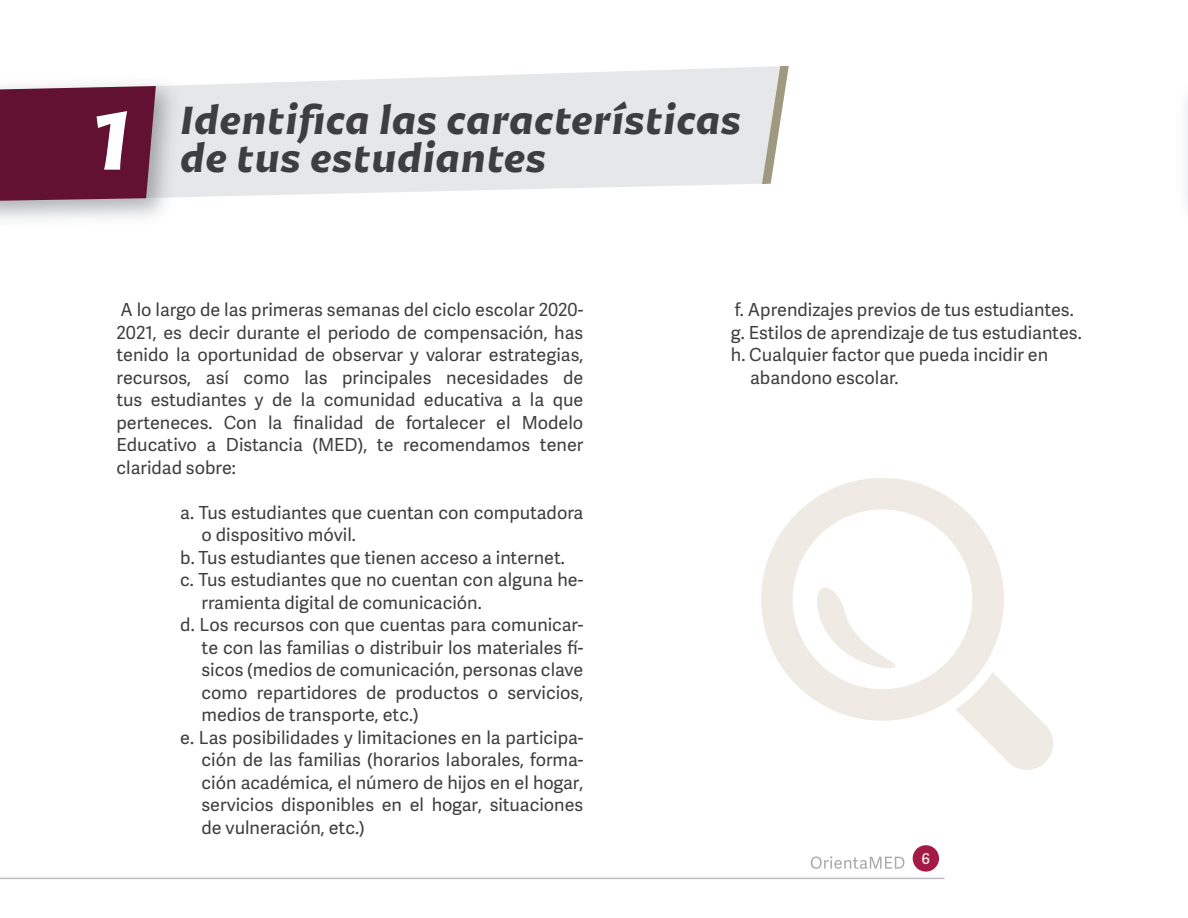
<style>
.page{position:relative;width:1188px;height:918px;background:#fff}
.page>*{position:absolute;margin:0;border:0;box-sizing:border-box;transform-origin:0 0}
.t1{font:italic 900 82.5px "Heroica";color:#fff}
.t2{font:italic 900 39px/37.5px "Heroica";color:#3e3e3f}
.t3{font:18px/22.5px "Adelle Sans";color:#3e3e3f;text-align:justify}
.t4{font:600 15px "Adelle Sans";color:#efeae3}
</style>
<div class="page">
<div style="left:913px;top:845px;width:26px;height:27px;background:#a41946;border-radius:50%"></div>
<svg style="left:811px;top:856px;width:93px;height:13px"></svg>
<hr style="left:0;top:878px;width:945px;height:1px;background:#bcbdc0">
<svg style="left:189px;top:67px;width:573px;height:130px;background:#e8e9eb"></svg>
<div style="left:0;top:86px;width:156px;height:115px;background:#621132"></div>
<svg style="left:762px;top:66px;width:27px;height:118px"></svg>
<svg style="left:979px;top:696px;width:74px;height:74px"></svg>
<svg style="left:761px;top:478px;width:255px;height:255px"></svg>
<svg style="left:815px;top:584px;width:85px;height:88px"></svg>
<p class="t1" style="left:89px;top:87px;width:41px">1</p>
<p class="t2" style="left:179px;top:101px;width:563px">Identifica las características de tus estudiantes</p>
<p class="t3" style="left:117px;top:298px;width:468px">A lo largo de las primeras semanas del ciclo escolar 2020- 2021, es decir durante el periodo de compensación, has tenido la oportunidad de observar y valorar estrategias, recursos, así como las principales necesidades de tus estudiantes y de la comunidad educativa a la que perteneces. Con la finalidad de fortalecer el Modelo Educativo a Distancia (MED), te recomendamos tener claridad sobre:</p>
<p class="t3" style="left:202px;top:500px;width:383px;text-indent:-21px">a. Tus estudiantes que cuentan con computadora o dispositivo móvil.</p>
<p class="t3" style="left:180px;top:545px;width:386px">b. Tus estudiantes que tienen acceso a internet.</p>
<p class="t3" style="left:202px;top:568px;width:383px;text-indent:-21px">c. Tus estudiantes que no cuentan con alguna he&shy;rramienta digital de comunicación.</p>
<p class="t3" style="left:202px;top:613px;width:383px;text-indent:-21px">d. Los recursos con que cuentas para comunicar&shy;te con las familias o distribuir los materiales fí&shy;sicos (medios de comunicación, personas clave como repartidores de productos o servicios, medios de transporte, etc.)</p>
<p class="t3" style="left:202px;top:725px;width:383px;text-indent:-21px">e. Las posibilidades y limitaciones en la participa&shy;ción de las familias (horarios laborales, forma&shy;ción académica, el número de hijos en el hogar, servicios disponibles en el hogar, situaciones de vulneración, etc.)</p>
<p class="t3" style="left:735px;top:298px;width:341px">f. Aprendizajes previos de tus estudiantes.</p>
<p class="t3" style="left:731px;top:320px;width:352px">g. Estilos de aprendizaje de tus estudiantes.</p>
<p class="t3" style="left:731px;top:343px;width:319px">h. Cualquier factor que pueda incidir en</p>
<p class="t3" style="left:750px;top:365px;width:150px">abandono escolar.</p>
<p class="t4" style="left:922px;top:848px;width:10px">6</p>
</div>
